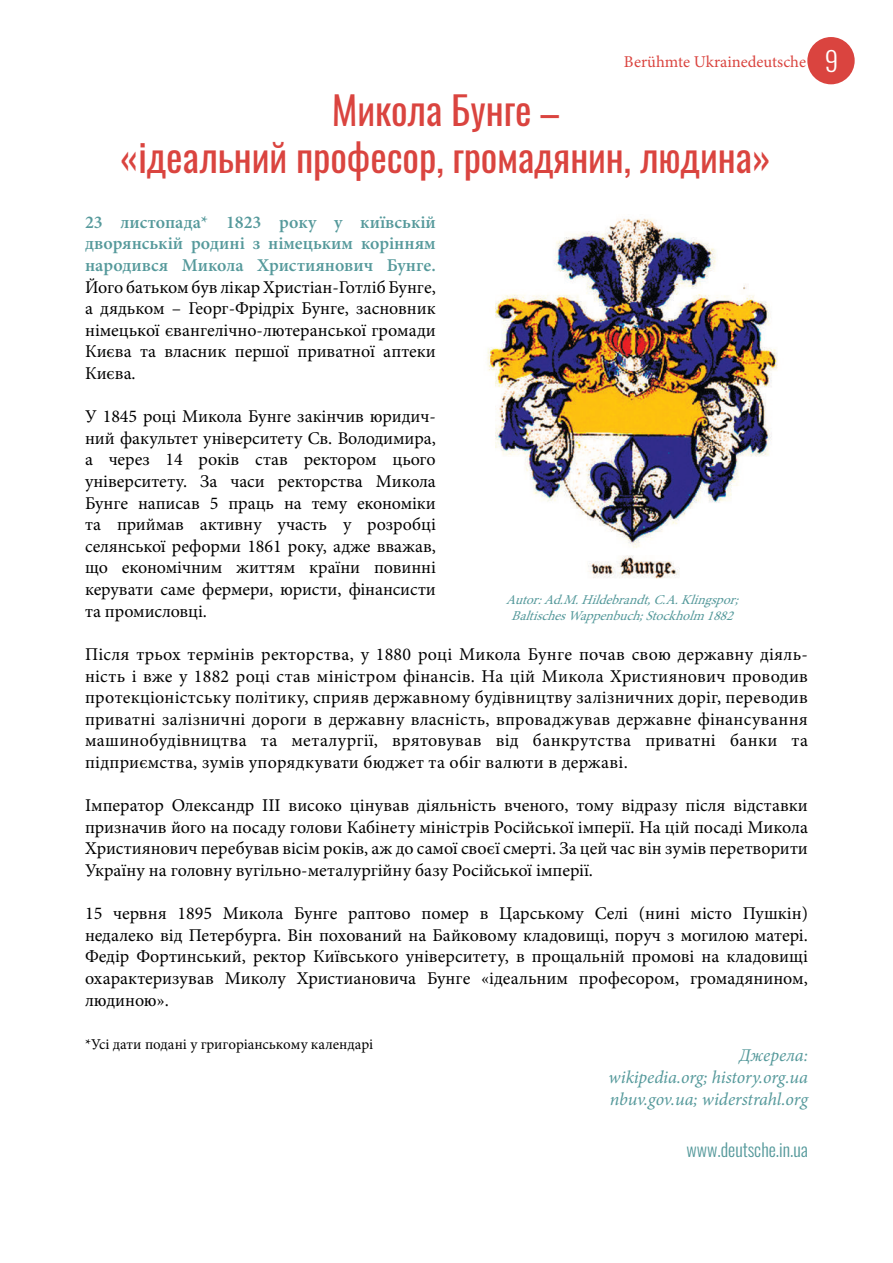
<style>
.page{position:relative;width:893px;height:1263px;background:#fff}
.page>*{position:absolute;margin:0;border:0;box-sizing:border-box;transform-origin:0 0}
.t1{font:italic 39px/46.8px "Oswald";color:#da443f;text-align:center}
.t2{font:18px/21.6px "Minion Pro";color:#000;text-align:justify}
.t3{font:600 18px/21.6px "Minion Pro";color:#55999b;text-align:justify}
.t4{font:italic 18px/21.6px "Minion Pro";letter-spacing:-.005em;color:#55999b;text-align:justify}
.t5{font:300 18px "Oswald";color:#55999b}
.t6{font:16.5px "Minion Pro";color:#da443f}
.t7{font:15px "Minion Pro";color:#000}
.t8{font:italic 13.5px/15.8px "Minion Pro";color:#55999b;text-align:center}
.s1{font-family:"Oswald";font-weight:300;font-size:27px;color:#fff}
</style>
<div class="page">
<div style="left:807px;top:37px;width:48px;height:47px;background:#da443f;border-radius:50%"></div>
<img style="left:487px;top:218px;width:291px;height:360px">
<p class="t6" style="left:624px;top:50px;width:216px">Berühmte Ukrainedeutsche <span class="s1">9</span></p>
<h1 class="t1" style="left:121px;top:87px;width:657px">Микола Бунге –<br>«ідеальний професор, громадянин, людина»</h1>
<p class="t3" style="left:85px;top:211px;width:352px">23 листопада* 1823 року у київській дворянській родині з німецьким корінням народився Микола Християнович Бунге.</p>
<p class="t2" style="left:85px;top:276px;width:352px">Його батьком був лікар Христіан-Готліб Бунге, а дядьком – Георг-Фрідріх Бунге, засновник німецької євангелічно-лютеранської громади Києва та власник першої приватної аптеки Києва.</p>
<p class="t2" style="left:85px;top:406px;width:352px">У 1845 році Микола Бунге закінчив юридич&shy;ний факультет університету Св. Володимира, а через 14 років став ректором цього університету. За часи ректорства Микола Бунге написав 5 праць на тему економіки та приймав активну участь у розробці селянської реформи 1861 року, адже вважав, що економічним життям країни повинні керувати саме фермери, юристи, фінансисти та промисловці.</p>
<p class="t2" style="left:85px;top:643px;width:724px">Після трьох термінів ректорства, у 1880 році Микола Бунге почав свою державну діяль&shy;ність і вже у 1882 році став міністром фінансів. На цій Микола Християнович проводив протекціоністську політику, сприяв державному будівництву залізничних доріг, переводив приватні залізничні дороги в державну власність, впроваджував державне фінансування машинобудівництва та металургії, врятовував від банкрутства приватні банки та підприємства, зумів упорядкувати бюджет та обіг валюти в державі.</p>
<p class="t2" style="left:85px;top:795px;width:724px">Імператор Олександр III високо цінував діяльність вченого, тому відразу після відставки призначив його на посаду голови Кабінету міністрів Російської імперії. На цій посаді Микола Християнович перебував вісім років, аж до самої своєї смерті. За цей час він зумів перетворити Україну на головну вугільно-металургійну базу Російської імперії.</p>
<p class="t2" style="left:85px;top:903px;width:724px">15 червня 1895 Микола Бунге раптово помер в Царському Селі (нині місто Пушкін) недалеко від Петербурга. Він похований на Байковому кладовищі, поруч з могилою матері.<br>Федір Фортинський, ректор Київського університету, в прощальній промові на кладовищі охарактеризував Миколу Христиановича Бунге «ідеальним професором, громадянином, людиною».</p>
<p class="t7" style="left:85px;top:1034px;width:290px">*Усі дати подані у григоріанському календарі</p>
<p class="t8" style="left:506px;top:592px;width:240px">Autor:Ad.M.Hildebrandt,C.A.Klingspor;<br>BaltischesWappenbuch;Stockholm1882</p>
<p class="t4" style="left:609px;top:1045px;width:201px;text-indent:130px">Джерела: wikipedia.org; history.org.ua nbuv.gov.ua; widerstrahl.org</p>
<p class="t5" style="left:686px;top:1137px;width:123px">www.deutsche.in.ua</p>
</div>
